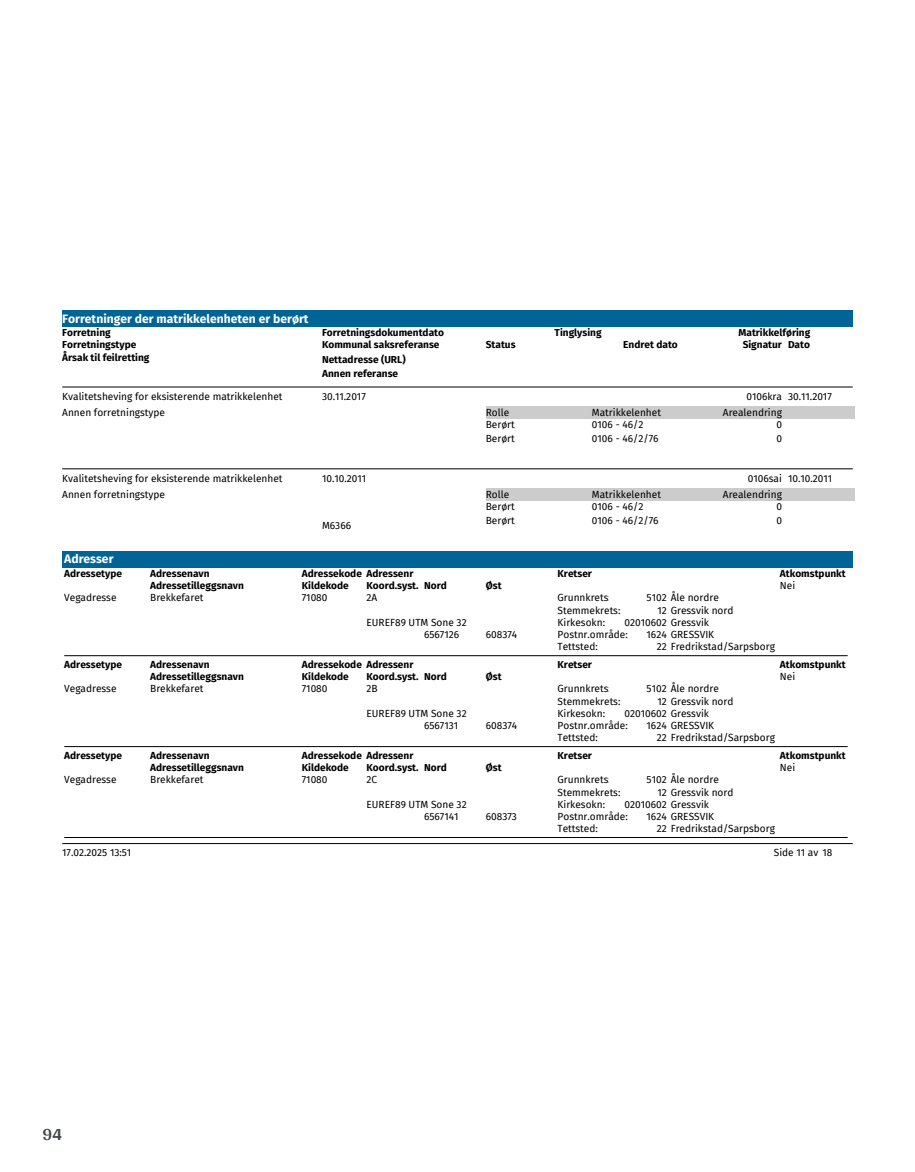
<style>
.page{position:relative;width:915px;height:1172px;background:#fff}
.page>*{position:absolute;margin:0;border:0;box-sizing:border-box;transform-origin:0 0}
.t1{font:700 18px "Arya";color:#414749}
.t2{font:700 12.15px "Fira Sans";color:#fff}
.t3{font:10.05px/16.2px "Fira Sans";color:#000}
.t4{font:700 10.05px/14.1px "Fira Sans";color:#000}
</style>
<div class="page">
<div style="left:62px;top:311px;width:790px;height:16px;background:#006496"></div>
<hr style="left:62px;top:386px;width:790px;height:1px;background:#000">
<div style="left:485px;top:407px;width:369px;height:12px;background:#ccc"></div>
<hr style="left:62px;top:468px;width:790px;height:1px;background:#000">
<div style="left:485px;top:488px;width:369px;height:13px;background:#ccc"></div>
<div style="left:62px;top:551px;width:790px;height:16px;background:#006496"></div>
<hr style="left:64px;top:655px;width:783px;height:1px;background:#000">
<hr style="left:64px;top:746px;width:783px;height:1px;background:#000">
<hr style="left:64px;top:837px;width:783px;height:1px;background:#000">
<hr style="left:62px;top:843px;width:790px;height:1px;background:#000">
<p class="t2" style="left:62px;top:308px;width:248px">Forretninger der matrikkelenheten er berørt</p>
<p class="t4" style="left:322px;top:325px;width:123px">Forretningsdokumentdato</p>
<p class="t4" style="left:738px;top:325px;width:73px">Matrikkelføring</p>
<p class="t4" style="left:62px;top:325px;width:50px">Forretning</p>
<p class="t4" style="left:554px;top:325px;width:49px">Tinglysing</p>
<p class="t4" style="left:62px;top:337px;width:76px">Forretningstype</p>
<p class="t4" style="left:485px;top:337px;width:31px">Status</p>
<p class="t4" style="left:623px;top:337px;width:56px">Endret dato</p>
<p class="t4" style="left:742px;top:337px;width:41px">Signatur</p>
<p class="t4" style="left:62px;top:349px;width:89px">Årsak til feilretting</p>
<p class="t4" style="left:322px;top:337px;width:119px">Kommunal saksreferanse<br>Nettadresse (URL)<br>Annen referanse</p>
<p class="t3" style="left:322px;top:388px;width:45px">30.11.2017</p>
<p class="t3" style="left:746px;top:388px;width:87px">0106kra 30.11.2017</p>
<p class="t3" style="left:485px;top:404px;width:25px">Rolle</p>
<p class="t3" style="left:591px;top:404px;width:71px">Matrikkelenhet</p>
<p class="t3" style="left:722px;top:404px;width:61px">Arealendring</p>
<p class="t3" style="left:485px;top:416px;width:30px">Berørt</p>
<p class="t3" style="left:591px;top:416px;width:53px">0106 - 46/2</p>
<p class="t3" style="left:776px;top:416px;width:7px">0</p>
<p class="t3" style="left:485px;top:430px;width:30px">Berørt</p>
<p class="t3" style="left:591px;top:430px;width:68px">0106 - 46/2/76</p>
<p class="t3" style="left:776px;top:430px;width:7px">0</p>
<p class="t4" style="left:787px;top:337px;width:23px">Dato</p>
<p class="t3" style="left:62px;top:388px;width:222px">Kvalitetsheving for eksisterende matrikkelenhet<br>Annen forretningstype</p>
<p class="t3" style="left:62px;top:470px;width:222px">Kvalitetsheving for eksisterende matrikkelenhet<br>Annen forretningstype</p>
<p class="t3" style="left:322px;top:470px;width:46px">10.10.2011</p>
<p class="t3" style="left:747px;top:470px;width:86px">0106sai 10.10.2011</p>
<p class="t3" style="left:485px;top:486px;width:25px">Rolle</p>
<p class="t3" style="left:591px;top:486px;width:71px">Matrikkelenhet</p>
<p class="t3" style="left:722px;top:486px;width:61px">Arealendring</p>
<p class="t3" style="left:485px;top:498px;width:30px">Berørt</p>
<p class="t3" style="left:591px;top:498px;width:53px">0106 - 46/2</p>
<p class="t3" style="left:776px;top:498px;width:7px">0</p>
<p class="t3" style="left:485px;top:512px;width:30px">Berørt</p>
<p class="t3" style="left:591px;top:512px;width:68px">0106 - 46/2/76</p>
<p class="t3" style="left:776px;top:512px;width:7px">0</p>
<p class="t3" style="left:322px;top:517px;width:31px">M6366</p>
<p class="t2" style="left:64px;top:549px;width:51px">Adresser</p>
<p class="t3" style="left:64px;top:589px;width:54px">Vegadresse</p>
<p class="t3" style="left:302px;top:589px;width:27px">71080</p>
<p class="t3" style="left:366px;top:589px;width:12px">2A</p>
<p class="t3" style="left:557px;top:589px;width:55px">Grunnkrets:</p>
<p class="t3" style="left:646px;top:589px;width:74px">5102 Åle nordre</p>
<p class="t4" style="left:64px;top:565px;width:59px">Adressetype</p>
<p class="t4" style="left:150px;top:565px;width:61px">Adressenavn</p>
<p class="t4" style="left:302px;top:565px;width:113px">Adressekode Adressenr</p>
<p class="t4" style="left:557px;top:565px;width:36px">Kretser</p>
<p class="t3" style="left:150px;top:589px;width:55px">Brekkefaret</p>
<p class="t4" style="left:150px;top:578px;width:95px">Adressetilleggsnavn</p>
<p class="t4" style="left:302px;top:578px;width:48px">Kildekode</p>
<p class="t4" style="left:366px;top:578px;width:82px">Koord.syst. Nord</p>
<p class="t4" style="left:485px;top:578px;width:17px">Øst</p>
<p class="t3" style="left:557px;top:602px;width:64px">Stemmekrets:</p>
<p class="t3" style="left:657px;top:602px;width:78px">12 Gressvik nord</p>
<p class="t4" style="left:779px;top:565px;width:67px">Atkomstpunkt</p>
<p class="t3" style="left:779px;top:577px;width:17px">Nei</p>
<p class="t3" style="left:366px;top:614px;width:102px">EUREF89 UTM Sone 32</p>
<p class="t3" style="left:557px;top:614px;width:49px">Kirkesokn:</p>
<p class="t3" style="left:624px;top:614px;width:86px">02010602 Gressvik</p>
<p class="t3" style="left:424px;top:626px;width:37px">6567126</p>
<p class="t3" style="left:485px;top:626px;width:33px">608374</p>
<p class="t3" style="left:557px;top:626px;width:72px">Postnr.område:</p>
<p class="t3" style="left:646px;top:626px;width:69px">1624 GRESSVIK</p>
<p class="t3" style="left:557px;top:639px;width:42px">Tettsted:</p>
<p class="t3" style="left:656px;top:639px;width:120px">22 Fredrikstad/Sarpsborg</p>
<p class="t4" style="left:64px;top:656px;width:59px">Adressetype</p>
<p class="t4" style="left:150px;top:656px;width:61px">Adressenavn</p>
<p class="t4" style="left:302px;top:656px;width:113px">Adressekode Adressenr</p>
<p class="t4" style="left:557px;top:656px;width:36px">Kretser</p>
<p class="t3" style="left:150px;top:680px;width:55px">Brekkefaret</p>
<p class="t4" style="left:150px;top:668px;width:95px">Adressetilleggsnavn</p>
<p class="t4" style="left:302px;top:668px;width:48px">Kildekode</p>
<p class="t4" style="left:366px;top:668px;width:82px">Koord.syst. Nord</p>
<p class="t4" style="left:485px;top:668px;width:17px">Øst</p>
<p class="t3" style="left:64px;top:680px;width:54px">Vegadresse</p>
<p class="t3" style="left:302px;top:680px;width:27px">71080</p>
<p class="t3" style="left:366px;top:680px;width:13px">2B</p>
<p class="t3" style="left:557px;top:680px;width:55px">Grunnkrets:</p>
<p class="t3" style="left:646px;top:680px;width:74px">5102 Åle nordre</p>
<p class="t3" style="left:557px;top:693px;width:64px">Stemmekrets:</p>
<p class="t3" style="left:657px;top:693px;width:78px">12 Gressvik nord</p>
<p class="t4" style="left:779px;top:656px;width:67px">Atkomstpunkt</p>
<p class="t3" style="left:779px;top:668px;width:17px">Nei</p>
<p class="t3" style="left:366px;top:705px;width:102px">EUREF89 UTM Sone 32</p>
<p class="t3" style="left:557px;top:705px;width:49px">Kirkesokn:</p>
<p class="t3" style="left:624px;top:705px;width:86px">02010602 Gressvik</p>
<p class="t3" style="left:424px;top:717px;width:36px">6567131</p>
<p class="t3" style="left:485px;top:717px;width:33px">608374</p>
<p class="t3" style="left:557px;top:717px;width:72px">Postnr.område:</p>
<p class="t3" style="left:646px;top:717px;width:69px">1624 GRESSVIK</p>
<p class="t3" style="left:557px;top:729px;width:42px">Tettsted:</p>
<p class="t3" style="left:656px;top:729px;width:120px">22 Fredrikstad/Sarpsborg</p>
<p class="t4" style="left:64px;top:747px;width:59px">Adressetype</p>
<p class="t4" style="left:150px;top:747px;width:61px">Adressenavn</p>
<p class="t4" style="left:302px;top:747px;width:113px">Adressekode Adressenr</p>
<p class="t4" style="left:557px;top:747px;width:36px">Kretser</p>
<p class="t3" style="left:150px;top:771px;width:55px">Brekkefaret</p>
<p class="t4" style="left:150px;top:759px;width:95px">Adressetilleggsnavn</p>
<p class="t4" style="left:302px;top:759px;width:48px">Kildekode</p>
<p class="t4" style="left:366px;top:759px;width:82px">Koord.syst. Nord</p>
<p class="t4" style="left:485px;top:759px;width:17px">Øst</p>
<p class="t3" style="left:64px;top:771px;width:54px">Vegadresse</p>
<p class="t3" style="left:302px;top:771px;width:27px">71080</p>
<p class="t3" style="left:366px;top:771px;width:12px">2C</p>
<p class="t3" style="left:557px;top:771px;width:55px">Grunnkrets:</p>
<p class="t3" style="left:646px;top:771px;width:74px">5102 Åle nordre</p>
<p class="t3" style="left:557px;top:784px;width:64px">Stemmekrets:</p>
<p class="t3" style="left:657px;top:784px;width:78px">12 Gressvik nord</p>
<p class="t4" style="left:779px;top:747px;width:67px">Atkomstpunkt</p>
<p class="t3" style="left:779px;top:759px;width:17px">Nei</p>
<p class="t3" style="left:366px;top:796px;width:102px">EUREF89 UTM Sone 32</p>
<p class="t3" style="left:557px;top:796px;width:49px">Kirkesokn:</p>
<p class="t3" style="left:624px;top:796px;width:86px">02010602 Gressvik</p>
<p class="t3" style="left:424px;top:808px;width:36px">6567141</p>
<p class="t3" style="left:485px;top:808px;width:33px">608373</p>
<p class="t3" style="left:557px;top:808px;width:72px">Postnr.område:</p>
<p class="t3" style="left:646px;top:808px;width:69px">1624 GRESSVIK</p>
<p class="t3" style="left:557px;top:820px;width:42px">Tettsted:</p>
<p class="t3" style="left:656px;top:820px;width:120px">22 Fredrikstad/Sarpsborg</p>
<p class="t3" style="left:62px;top:844px;width:70px">17.02.2025 13:51</p>
<p class="t3" style="left:773px;top:844px;width:60px">Side 11 av 18</p>
<h1 class="t1" style="left:43px;top:1123px;width:21px">94</h1>
</div>
